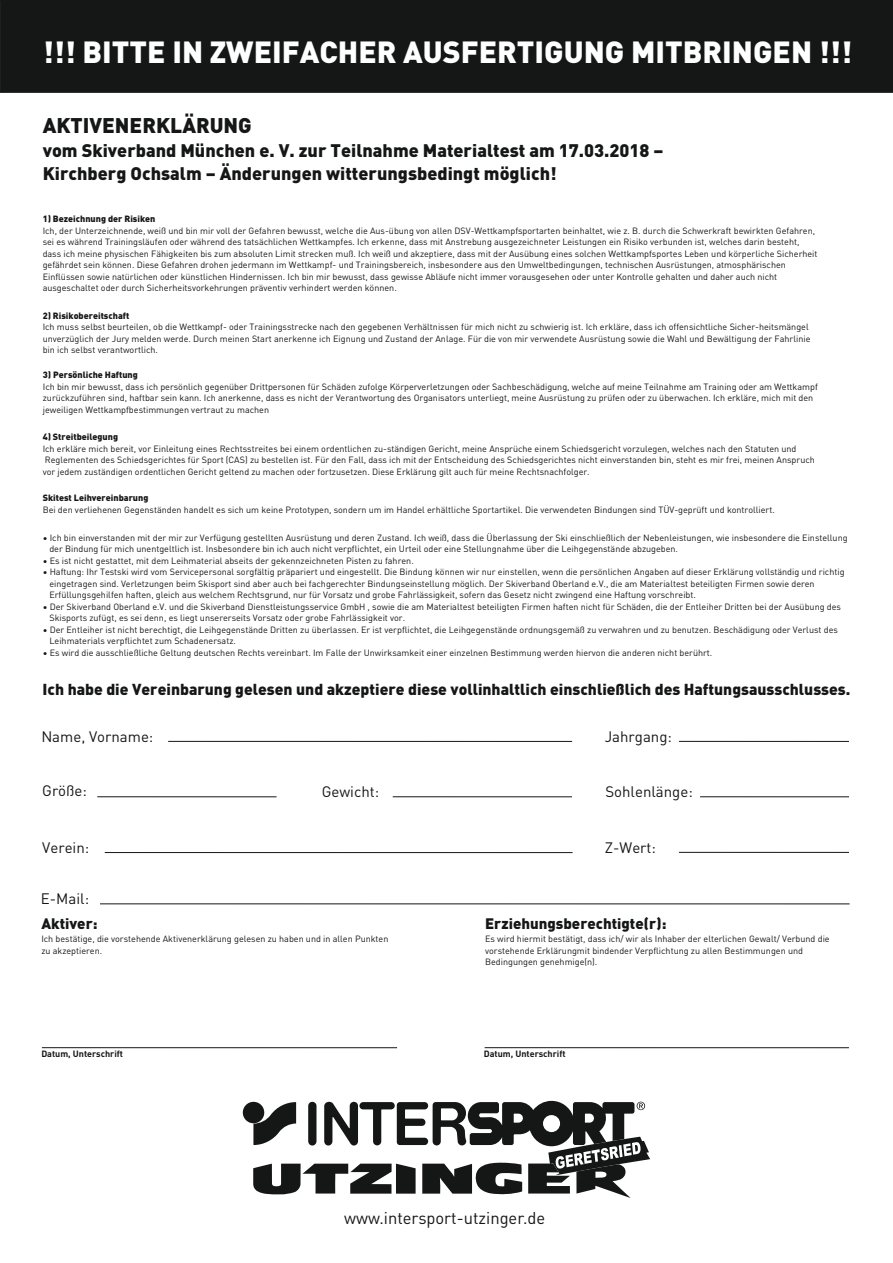
<style>
.page{position:relative;width:893px;height:1263px;background:#fff}
.page>*{position:absolute;margin:0;border:0;box-sizing:border-box;transform-origin:0 0}
.t1{font:900 30.15px "FFDIN Profor IIC";color:#fff}
.t2{font:900 21px "FFDIN Profor IIC";color:#151616}
.t3{font:900 18px/23px "FFDIN Profor IIC";color:#151616}
.t4{font:16.8px "FFDIN Profor IIC";color:#151616}
.t5{font:900 15.75px "FFDIN Profor IIC";color:#151616}
.t6{font:15px "FFDIN Profor IIC";color:#151616}
.t7{font:900 15px "FFDIN Profor IIC";color:#151616}
.t8{font:9px/11.6px "FFDIN Profor IIC";color:#151616}
.t9{font:900 9px "FFDIN Profor IIC";color:#151616}
.t10{font:700 9px "FFDIN Profor IIC";color:#151616}
</style>
<div class="page">
<hr style="left:105px;top:852px;width:468px;height:1px;background:#151616">
<hr style="left:168px;top:741px;width:404px;height:1px;background:#151616">
<hr style="left:679px;top:741px;width:170px;height:1px;background:#151616">
<hr style="left:679px;top:852px;width:170px;height:1px;background:#151616">
<hr style="left:700px;top:796px;width:149px;height:1px;background:#151616">
<hr style="left:97px;top:796px;width:180px;height:1px;background:#151616">
<hr style="left:393px;top:796px;width:179px;height:1px;background:#151616">
<hr style="left:100px;top:903px;width:750px;height:1px;background:#151616">
<hr style="left:485px;top:1047px;width:364px;height:1px;background:#151616">
<hr style="left:42px;top:1047px;width:355px;height:1px;background:#151616">
<div style="left:243px;top:1102px;width:21px;height:21px;background:#151616;border-radius:50%"></div>
<svg style="left:253px;top:1101px;width:397px;height:97px"></svg>
<div style="left:0;top:0;width:893px;height:93px;background:#151616"></div>
<h1 class="t1" style="left:43px;top:39px;width:811px">!!! BITTE IN ZWEIFACHER AUSFERTIGUNG MITBRINGEN !!!</h1>
<h2 class="t2" style="left:43px;top:117px;width:211px">AKTIVENERKLÄRUNG</h2>
<h3 class="t3" style="left:43px;top:141px;width:622px">vom Skiverband München e. V. zur Teilnahme Materialtest am 17.03.2018 –<br>Kirchberg Ochsalm – Änderungen witterungsbedingt möglich!</h3>
<p class="t9" style="left:43px;top:215px;width:114px">1) Bezeichnung der Risiken</p>
<p class="t8" style="left:43px;top:226px;width:776px">Ich, der Unterzeichnende, weiß und bin mir voll der Gefahren bewusst, welche die Aus-übung von allen DSV-Wettkampfsportarten beinhaltet, wie z. B. durch die Schwerkraft bewirkten Gefahren, sei es während Trainingsläufen oder während des tatsächlichen Wettkampfes. Ich erkenne, dass mit Anstrebung ausgezeichneter Leistungen ein Risiko verbunden ist, welches darin besteht, dass ich meine physischen Fähigkeiten bis zum absoluten Limit strecken muß. Ich weiß und akzeptiere, dass mit der Ausübung eines solchen Wettkampfsportes Leben und körperliche Sicherheit gefährdet sein können. Diese Gefahren drohen jedermann im Wettkampf- und Trainingsbereich, insbesondere aus den Umweltbedingungen, technischen Ausrüstungen, atmosphärischen Einflüssen sowie natürlichen oder künstlichen Hindernissen. Ich bin mir bewusst, dass gewisse Abläufe nicht immer vorausgesehen oder unter Kontrolle gehalten und daher auch nicht ausgeschaltet oder durch Sicherheitsvorkehrungen präventiv verhindert werden können.</p>
<p class="t9" style="left:43px;top:312px;width:88px">2) Risikobereitschaft</p>
<p class="t8" style="left:43px;top:322px;width:769px">Ich muss selbst beurteilen, ob die Wettkampf- oder Trainingsstrecke nach den gegebenen Verhältnissen für mich nicht zu schwierig ist. Ich erkläre, dass ich offensichtliche Sicher-heitsmängel unverzüglich der Jury melden werde. Durch meinen Start anerkenne ich Eignung und Zustand der Anlage. Für die von mir verwendete Ausrüstung sowie die Wahl und Bewältigung der Fahrlinie bin ich selbst verantwortlich.</p>
<p class="t9" style="left:43px;top:372px;width:97px">3) Persönliche Haftung</p>
<p class="t8" style="left:43px;top:382px;width:776px">Ich bin mir bewusst, dass ich persönlich gegenüber Drittpersonen für Schäden zufolge Körperverletzungen oder Sachbeschädigung, welche auf meine Teilnahme am Training oder am Wettkampf zurückzuführen sind, haftbar sein kann. Ich anerkenne, dass es nicht der Verantwortung des Organisators unterliegt, meine Ausrüstung zu prüfen oder zu überwachen. Ich erkläre, mich mit den jeweiligen Wettkampfbestimmungen vertraut zu machen</p>
<p class="t9" style="left:43px;top:433px;width:77px">4) Streitbeilegung</p>
<p class="t8" style="left:43px;top:444px;width:774px">Ich erkläre mich bereit, vor Einleitung eines Rechtsstreites bei einem ordentlichen zu-ständigen Gericht, meine Ansprüche einem Schiedsgericht vorzulegen, welches nach den Statuten und<br>Reglementen des Schiedsgerichtes für Sport (CAS) zu bestellen ist. Für den Fall, dass ich mit der Entscheidung des Schiedsgerichtes nicht einverstanden bin, steht es mir frei, meinen Anspruch vor jedem zuständigen ordentlichen Gericht geltend zu machen oder fortzusetzen. Diese Erklärung gilt auch für meine Rechtsnachfolger.</p>
<p class="t9" style="left:43px;top:494px;width:107px">Skitest Leihvereinbarung</p>
<p class="t8" style="left:43px;top:504px;width:734px">Bei den verliehenen Gegenständen handelt es sich um keine Prototypen, sondern um im Handel erhältliche Sportartikel. Die verwendeten Bindungen sind TÜV-geprüft und kontrolliert.</p>
<p class="t8" style="left:49px;top:532px;width:800px;text-indent:-7px">• Ich bin einverstanden mit der mir zur Verfügung gestellten Ausrüstung und deren Zustand. Ich weiß, dass die Überlassung der Ski einschließlich der Nebenleistungen, wie insbesondere die Einstellung der Bindung für mich unentgeltlich ist. Insbesondere bin ich auch nicht verpflichtet, ein Urteil oder eine Stellungnahme über die Leihgegenstände abzugeben.</p>
<p class="t8" style="left:43px;top:555px;width:373px">• Es ist nicht gestattet, mit dem Leihmaterial abseits der gekennzeichneten Pisten zu fahren.</p>
<p class="t8" style="left:49px;top:567px;width:797px;text-indent:-7px">• Haftung: Ihr Testski wird vom Servicepersonal sorgfältig präpariert und eingestellt. Die Bindung können wir nur einstellen, wenn die persönlichen Angaben auf dieser Erklärung vollständig und richtig eingetragen sind. Verletzungen beim Skisport sind aber auch bei fachgerechter Bindungseinstellung möglich. Der Skiverband Oberland e.V., die am Materialtest beteiligten Firmen sowie deren<br>Erfüllungsgehilfen haften, gleich aus welchem Rechtsgrund, nur für Vorsatz und grobe Fahrlässigkeit, sofern das Gesetz nicht zwingend eine Haftung vorschreibt.</p>
<p class="t8" style="left:49px;top:601px;width:793px;text-indent:-7px">• Der Skiverband Oberland e.V. und die Skiverband Dienstleistungsservice GmbH , sowie die am Materialtest beteiligten Firmen haften nicht für Schäden, die der Entleiher Dritten bei der Ausübung des<br>Skisports zufügt, es sei denn, es liegt unsererseits Vorsatz oder grobe Fahrlässigkeit vor.</p>
<p class="t8" style="left:49px;top:624px;width:790px;text-indent:-7px">• Der Entleiher ist nicht berechtigt, die Leihgegenstände Dritten zu überlassen. Er ist verpflichtet, die Leihgegenstände ordnungsgemäß zu verwahren und zu benutzen. Beschädigung oder Verlust des<br>Leihmaterials verpflichtet zum Schadenersatz.</p>
<p class="t8" style="left:43px;top:647px;width:671px">• Es wird die ausschließliche Geltung deutschen Rechts vereinbart. Im Falle der Unwirksamkeit einer einzelnen Bestimmung werden hiervon die anderen nicht berührt.</p>
<h3 class="t5" style="left:43px;top:682px;width:809px">Ich habe die Vereinbarung gelesen und akzeptiere diese vollinhaltlich einschließlich des Haftungsausschlusses.</h3>
<h3 class="t6" style="left:41px;top:730px;width:114px">Name, Vorname:</h3>
<h3 class="t6" style="left:605px;top:731px;width:69px">Jahrgang:</h3>
<h3 class="t6" style="left:42px;top:785px;width:46px">Größe:</h3>
<h3 class="t6" style="left:322px;top:785px;width:59px">Gewicht:</h3>
<h3 class="t6" style="left:605px;top:785px;width:89px">Sohlenlänge:</h3>
<h3 class="t6" style="left:42px;top:841px;width:49px">Verein:</h3>
<h3 class="t6" style="left:605px;top:841px;width:53px">Z-Wert:</h3>
<h3 class="t6" style="left:41px;top:893px;width:50px">E-Mail:</h3>
<h3 class="t7" style="left:41px;top:918px;width:58px">Aktiver:</h3>
<p class="t8" style="left:41px;top:934px;width:349px">Ich bestätige, die vorstehende Aktivenerklärung gelesen zu haben und in allen Punkten zu akzeptieren.</p>
<h3 class="t7" style="left:485px;top:918px;width:183px">Erziehungsberechtigte(r):</h3>
<p class="t8" style="left:485px;top:934px;width:346px">Es wird hiermit bestätigt, dass ich/ wir als Inhaber der elterlichen Gewalt/ Verbund die vorstehende Erklärungmit bindender Verpflichtung zu allen Bestimmungen und<br>Bedingungen genehmige(n).</p>
<p class="t10" style="left:41px;top:1050px;width:83px">Datum, Unterschrift</p>
<p class="t10" style="left:484px;top:1050px;width:83px">Datum, Unterschrift</p>
<h3 class="t4" style="left:344px;top:1211px;width:203px">www.intersport-utzinger.de</h3>
</div>
